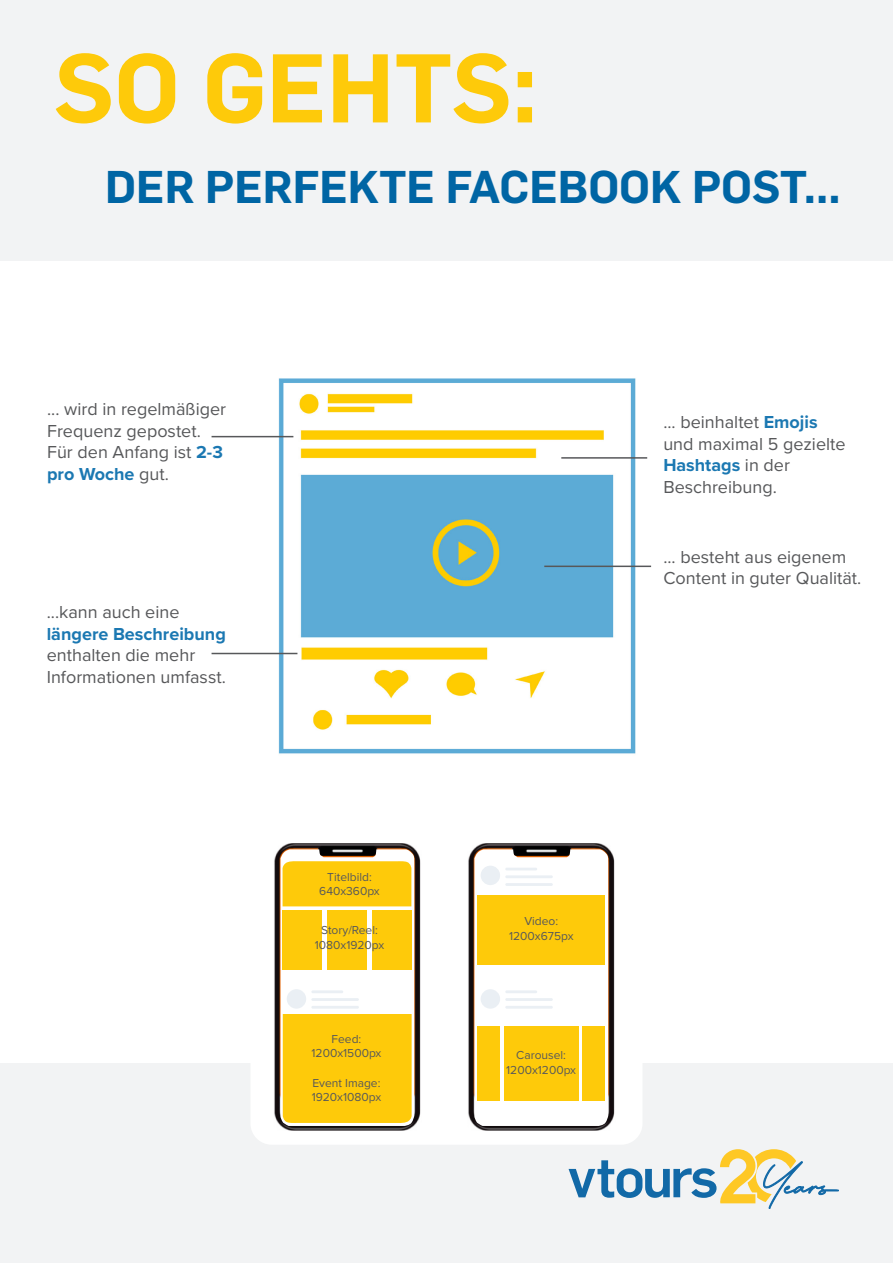
<style>
.page{position:relative;width:893px;height:1263px;background:#fff}
.page>*{position:absolute;margin:0;border:0;box-sizing:border-box;transform-origin:0 0}
.t1{font:600 95.55px "Flama";color:#feca0a}
.t2{font:600 45px "Flama";color:#0065a4}
.t3{font:18px/21.6px "Proxima Nova";color:#57585a}
.t4{font:700 18px/21.6px "Proxima Nova";color:#1b78b2}
.t5{font:12px/14.4px "Proxima Nova";color:#57585a;text-align:center}
.s1{font-weight:700;color:#1b78b2}
.s2{font-weight:400;color:#57585a}
</style>
<div class="page">
<div style="left:0;top:1063px;width:893px;height:200px;background:#f2f3f4"></div>
<div style="left:0;top:0;width:893px;height:260px;background:#f2f3f4"></div>
<img style="left:211px;top:378px;width:441px;height:376px">
<svg style="left:569px;top:1149px;width:270px;height:60px"></svg>
<div style="left:250px;top:954px;width:392px;height:191px;background:#fff;border-radius:21px"></div>
<img style="left:274px;top:843px;width:147px;height:288px">
<img style="left:468px;top:843px;width:147px;height:288px">
<svg style="left:474px;top:849px;width:134px;height:277px"></svg>
<hr style="left:505px;top:990px;width:32px;height:3px;background:#eaeff4">
<hr style="left:505px;top:998px;width:48px;height:3px;background:#eaeff4">
<hr style="left:505px;top:1006px;width:48px;height:3px;background:#eaeff4">
<div style="left:477px;top:895px;width:128px;height:70px;background:#feca0a"></div>
<div style="left:504px;top:1026px;width:75px;height:75px;background:#feca0a"></div>
<div style="left:481px;top:866px;width:19px;height:19px;background:#eaeff4;border-radius:50%"></div>
<hr style="left:505px;top:868px;width:32px;height:2px;background:#eaeff4">
<hr style="left:505px;top:875px;width:48px;height:3px;background:#eaeff4">
<hr style="left:505px;top:883px;width:48px;height:3px;background:#eaeff4">
<div style="left:477px;top:1026px;width:23px;height:75px;background:#feca0a"></div>
<div style="left:582px;top:1026px;width:23px;height:75px;background:#feca0a"></div>
<div style="left:481px;top:989px;width:19px;height:20px;background:#eaeff4;border-radius:50%"></div>
<hr style="left:561px;top:457px;width:86px;height:2px;background:#57585a">
<hr style="left:544px;top:566px;width:107px;height:1px;background:#57585a">
<hr style="left:212px;top:653px;width:85px;height:1px;background:#57585a">
<hr style="left:212px;top:436px;width:81px;height:1px;background:#57585a">
<svg style="left:280px;top:849px;width:134px;height:277px"></svg>
<p class="t1" style="left:54px;top:19px;width:485px">SO GEHTS:</p>
<p class="t2" style="left:105px;top:155px;width:737px">DER PERFEKTE FACEBOOK POST...</p>
<p class="t3" style="left:47px;top:398px;width:180px">... wird in regelmäßiger<br>Frequenz gepostet.</p>
<p class="t3" style="left:47px;top:441px;width:177px">Für den Anfang ist <span class="s1">2-3</span></p>
<p class="t4" style="left:47px;top:463px;width:123px">pro Woche <span class="s2">gut.</span></p>
<p class="t3" style="left:47px;top:600px;width:134px">...kann auch eine</p>
<p class="t4" style="left:47px;top:622px;width:181px">längere Beschreibung <span class="s2">enthalten die mehr</span></p>
<p class="t3" style="left:47px;top:665px;width:181px">Informationen umfasst.</p>
<p class="t5" style="left:319px;top:869px;width:62px">Titelbild:<br>640x360px</p>
<p class="t5" style="left:321px;top:922px;width:58px">Story/Reel:</p>
<p class="t5" style="left:315px;top:937px;width:71px">1080x1920px</p>
<p class="t5" style="left:332px;top:1031px;width:31px">Feed:</p>
<p class="t5" style="left:312px;top:1045px;width:71px">1200x1500px</p>
<p class="t5" style="left:312px;top:1075px;width:69px">Event Image:</p>
<p class="t5" style="left:312px;top:1089px;width:71px">1920x1080px</p>
<p class="t3" style="left:663px;top:410px;width:184px">... beinhaltet <span class="s1">Emojis </span>und maximal 5 gezielte<br><span class="s1">Hashtags</span> in der</p>
<p class="t3" style="left:663px;top:475px;width:115px">Beschreibung.</p>
<p class="t3" style="left:663px;top:545px;width:184px">... besteht aus eigenem</p>
<p class="t3" style="left:663px;top:567px;width:200px">Content in guter Qualität.</p>
<p class="t5" style="left:524px;top:914px;width:35px">Video:</p>
<p class="t5" style="left:509px;top:928px;width:66px">1200x675px</p>
<p class="t5" style="left:516px;top:1047px;width:51px">Carousel:</p>
<p class="t5" style="left:506px;top:1062px;width:71px">1200x1200px</p>
</div>
